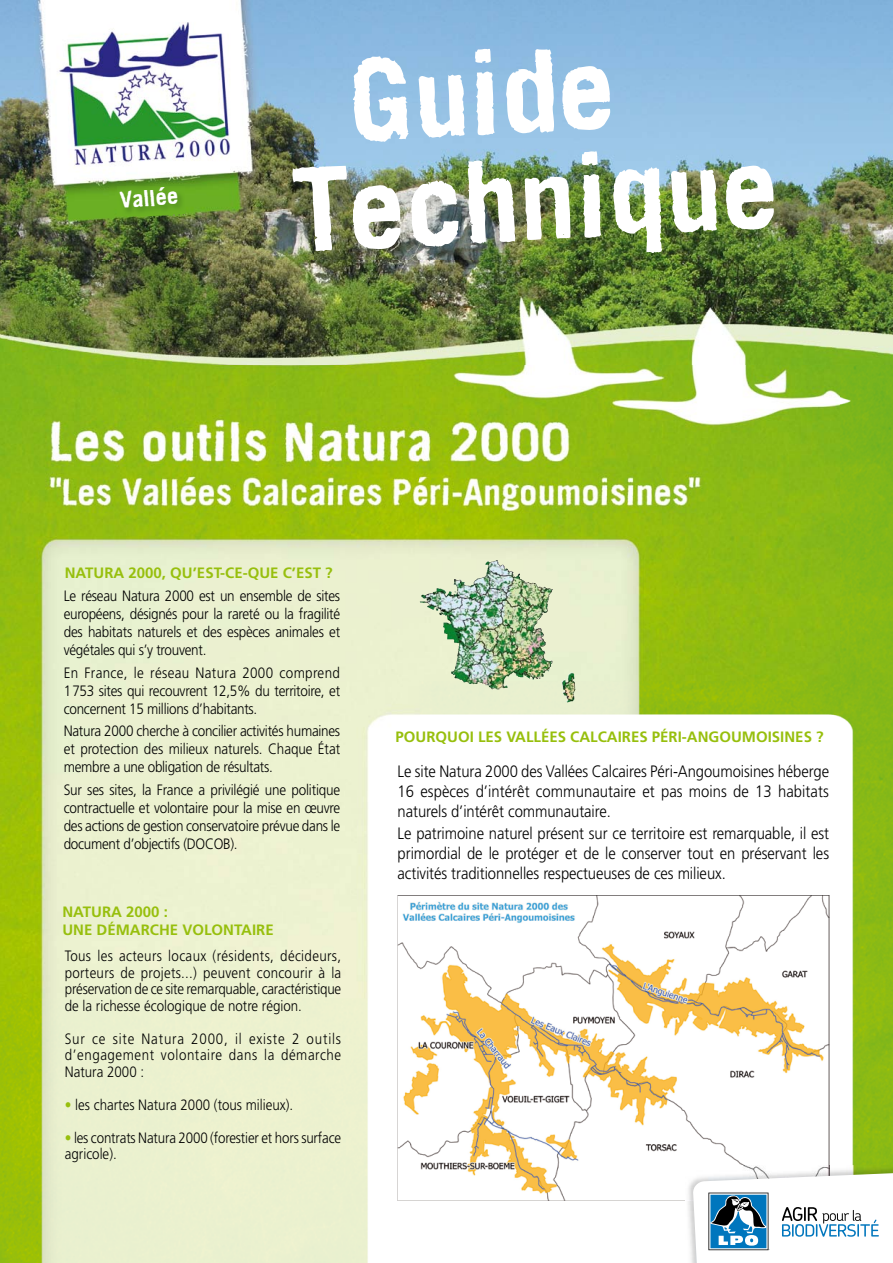
<style>
.page{position:relative;width:893px;height:1263px;background:#fff}
.page>*{position:absolute;margin:0;border:0;box-sizing:border-box;transform-origin:0 0}
.t1{font:114px/108px "Recreant Dirty";color:#fff}
.t2{font:22.5px "Recreant Dirty";color:#fff}
.t3{font:300 16.5px/19.8px "Frutiger";letter-spacing:-.005em;color:#000;text-align:justify;scale:.9 1}
.t4{font:300 15px/18px "Frutiger";letter-spacing:-.015em;color:#000;text-align:justify;scale:.9 1}
.t5{font:300 15px/16.5px "Frutiger";letter-spacing:-.015em;color:#000;text-align:justify;scale:.89 1}
.t6{font:700 15px/18px "Frutiger";color:#97bf0d}
.s1{font-stretch:condensed;color:#97bf0d}
</style>
<div class="page">
<img style="left:0;top:364px;width:840px;height:317px">
<img style="left:840px;top:364px;width:53px;height:801px">
<img style="left:0;top:681px;width:420px;height:582px">
<img style="left:420px;top:681px;width:421px;height:264px">
<img style="left:829px;top:945px;width:12px;height:220px">
<img style="left:0;top:0;width:893px;height:364px">
<img style="left:118px;top:186px;width:67px;height:30px">
<img style="left:432px;top:560px;width:64px;height:36px">
<img style="left:398px;top:895px;width:431px;height:306px">
<img style="left:688px;top:1165px;width:205px;height:98px">
<img style="left:685px;top:1165px;width:144px;height:36px">
<svg style="left:693px;top:1172px;width:200px;height:91px"></svg>
<h2 class="t2" style="left:118px;top:186px;width:60px;rotate:-5deg">Vallée</h2>
<h1 class="t1" style="left:283px;top:48px;width:489px;text-indent:63px;rotate:-3deg">Guide<br>Technique</h1>
<p class="t6" style="left:65px;top:563px;width:269px">NATURA 2000, QU’EST-CE-QUE C’EST ?</p>
<p class="t4" style="left:64px;top:587px;width:309px">Le réseau Natura 2000 est un ensemble de sites européens, désignés pour la rareté ou la fragilité des habitats naturels et des espèces animales et végétales qui s’y trouvent.</p>
<p class="t4" style="left:64px;top:663px;width:309px">En France, le réseau Natura 2000 comprend 1 753 sites qui recouvrent 12,5% du territoire, et concernent 15 millions d’habitants.</p>
<p class="t4" style="left:64px;top:722px;width:309px">Natura 2000 cherche à concilier activités humaines et protection des milieux naturels. Chaque État membre a une obligation de résultats.</p>
<p class="t4" style="left:64px;top:780px;width:309px">Sur ses sites, la France a privilégié une politique contractuelle et volontaire pour la mise en œuvre des actions de gestion conservatoire prévue dans le document d’objectifs (DOCOB).</p>
<p class="t6" style="left:62px;top:902px;width:213px">NATURA 2000 :<br>UNE DÉMARCHE VOLONTAIRE</p>
<p class="t5" style="left:65px;top:948px;width:312px">Tous les acteurs locaux (résidents, décideurs, porteurs de projets...) peuvent concourir à la préservation de ce site remarquable, caractéristique de la richesse écologique de notre région.</p>
<p class="t5" style="left:65px;top:1030px;width:312px">Sur ce site Natura 2000, il existe 2 outils d’engagement volontaire dans la démarche Natura 2000 :</p>
<p class="t5" style="left:65px;top:1096px;width:258px"><span class="s1">•</span> les chartes Natura 2000 (tous milieux).</p>
<p class="t5" style="left:65px;top:1129px;width:312px"><span class="s1">•</span> les contrats Natura 2000 (forestier et hors surface agricole).</p>
<p class="t6" style="left:395px;top:728px;width:430px">POURQUOI LES VALLÉES CALCAIRES PÉRI-ANGOUMOISINES ?</p>
<p class="t3" style="left:398px;top:761px;width:481px">Le site Natura 2000 des Vallées Calcaires Péri-Angoumoisines héberge 16 espèces d’intérêt communautaire et pas moins de 13 habitats naturels d’intérêt communautaire.</p>
<p class="t3" style="left:398px;top:823px;width:481px">Le patrimoine naturel présent sur ce territoire est remarquable, il est primordial de le protéger et de le conserver tout en préservant les activités traditionnelles respectueuses de ces milieux.</p>
</div>
